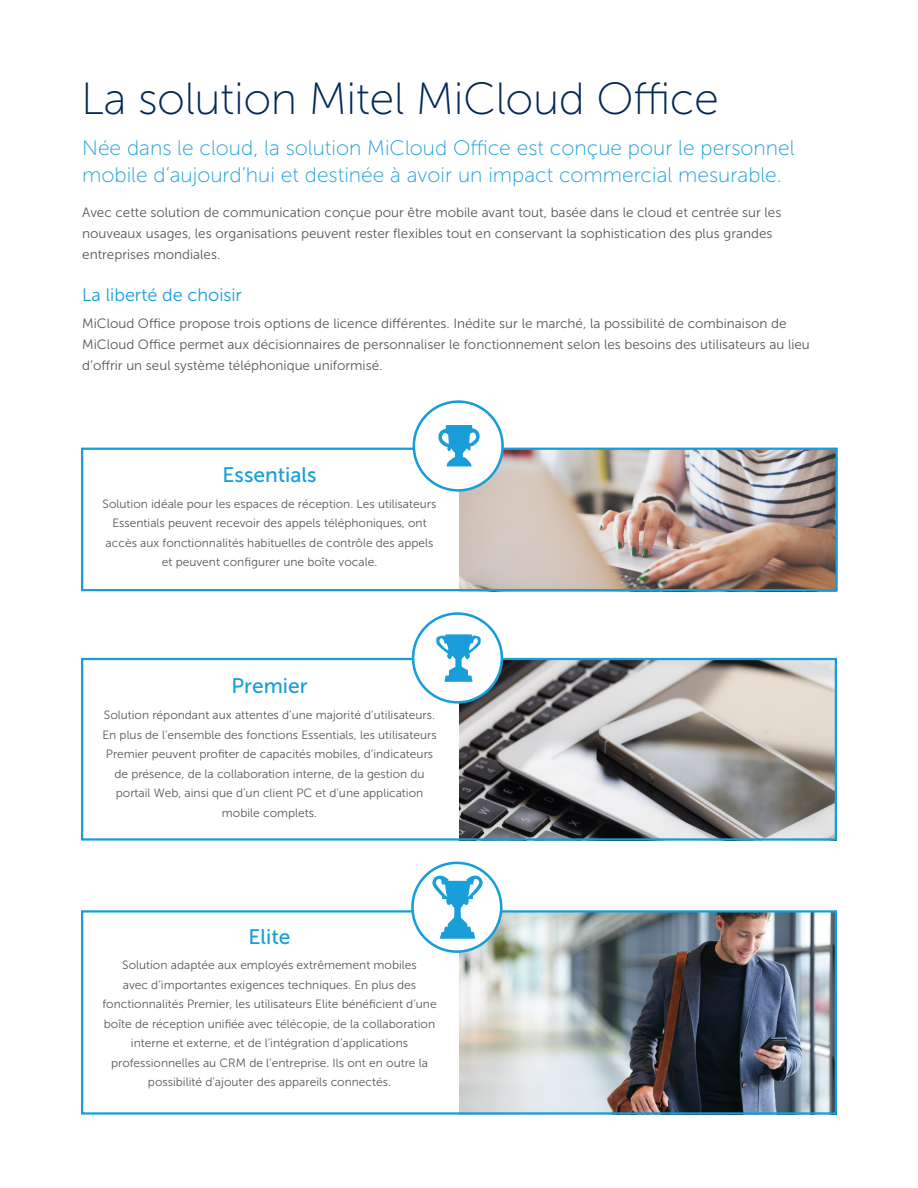
<style>
.page{position:relative;width:918px;height:1188px;background:#fff}
.page>*{position:absolute;margin:0;border:0;box-sizing:border-box;transform-origin:0 0}
.Main_Heading{font:45px "Museo Sans 100";letter-spacing:-.01em;color:#002855}
.Title_Subhead-Light{font:21px/27px "Museo Sans 100";color:#199eda}
.Body_subhead_1{font:21px "Museo Sans 500";color:#199eda}
.Body_subhead_1-2{font:18px "Museo Sans 300";color:#199eda}
.body_text{font:13.5px/21px "Museo Sans 300";color:#57585a}
.Body_subhead_1-3{font:12px/19.5px "Museo Sans 300";color:#57585a;text-align:center}
</style>
<div class="page">
<img style="left:459px;top:913px;width:375px;height:199px">
<img style="left:459px;top:661px;width:375px;height:177px">
<img style="left:459px;top:451px;width:376px;height:137px">
<div style="left:81px;top:448px;width:757px;height:143px;border:2px solid #159eda"></div>
<div style="left:414px;top:402px;width:89px;height:88px;background:#fff;border-radius:50%"></div>
<div style="left:413px;top:400px;width:91px;height:92px;border:3px solid #159eda;border-radius:50%"></div>
<div style="left:81px;top:658px;width:756px;height:183px;border:2px solid #159eda"></div>
<div style="left:81px;top:910px;width:756px;height:205px;border:2px solid #159eda"></div>
<div style="left:412px;top:863px;width:89px;height:89px;background:#fff;border-radius:50%"></div>
<div style="left:411px;top:862px;width:92px;height:91px;border:3px solid #159eda;border-radius:50%"></div>
<div style="left:413px;top:614px;width:89px;height:88px;background:#fff;border-radius:50%"></div>
<div style="left:412px;top:612px;width:91px;height:92px;border:3px solid #159eda;border-radius:50%"></div>
<svg style="left:432px;top:876px;width:51px;height:63px"></svg>
<svg style="left:436px;top:634px;width:45px;height:48px"></svg>
<svg style="left:438px;top:425px;width:42px;height:42px"></svg>
<p class="Main_Heading" style="left:81px;top:74px;width:640px">La solution Mitel MiCloud Office</p>
<p class="Title_Subhead-Light" style="left:82px;top:135px;width:714px">Née dans le cloud, la solution MiCloud Office est conçue pour le personnel mobile d’aujourd’hui et destinée à avoir un impact commercial mesurable.</p>
<p class="body_text" style="left:82px;top:202px;width:701px">Avec cette solution de communication conçue pour être mobile avant tout, basée dans le cloud et centrée sur les nouveaux usages, les organisations peuvent rester flexibles tout en conservant la sophistication des plus grandes entreprises mondiales.</p>
<p class="Body_subhead_1-2" style="left:82px;top:285px;width:161px">La liberté de choisir</p>
<p class="body_text" style="left:82px;top:313px;width:729px">MiCloud Office propose trois options de licence différentes. Inédite sur le marché, la possibilité de combinaison de<br>MiCloud Office permet aux décisionnaires de personnaliser le fonctionnement selon les besoins des utilisateurs au lieu d’offrir un seul système téléphonique uniformisé.</p>
<p class="Body_subhead_1" style="left:223px;top:463px;width:95px">Essentials</p>
<p class="Body_subhead_1-3" style="left:103px;top:494px;width:335px">Solution idéale pour les espaces de réception. Les utilisateurs Essentials peuvent recevoir des appels téléphoniques, ont accès aux fonctionnalités habituelles de contrôle des appels et peuvent configurer une boîte vocale.</p>
<p class="Body_subhead_1" style="left:231px;top:675px;width:78px">Premier</p>
<p class="Body_subhead_1-3" style="left:102px;top:705px;width:336px">Solution répondant aux attentes d’une majorité d’utilisateurs.<br>En plus de l’ensemble des fonctions Essentials, les utilisateurs Premier peuvent profiter de capacités mobiles, d’indicateurs de présence, de la collaboration interne, de la gestion du portail Web, ainsi que d’un client PC et d’une application mobile complets.</p>
<p class="Body_subhead_1" style="left:249px;top:925px;width:43px">Elite</p>
<p class="Body_subhead_1-3" style="left:102px;top:956px;width:336px">Solution adaptée aux employés extrêmement mobiles<br>avec d’importantes exigences techniques. En plus des fonctionnalités Premier, les utilisateurs Elite bénéficient d’une boîte de réception unifiée avec télécopie, de la collaboration interne et externe, et de l’intégration d’applications professionnelles au CRM de l’entreprise. Ils ont en outre la possibilité d’ajouter des appareils connectés.</p>
</div>
